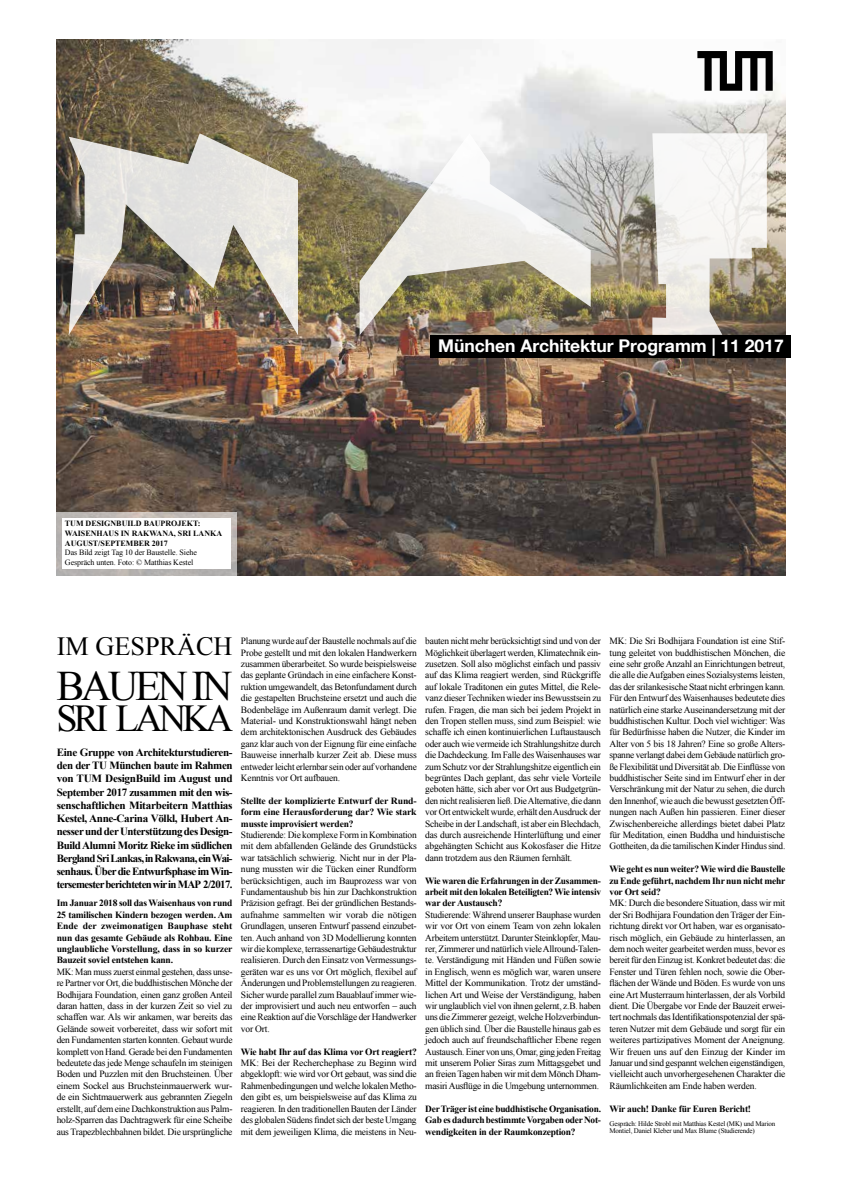
<style>
.page{position:relative;width:842px;height:1191px;background:#fff}
.page>*{position:absolute;margin:0;border:0;box-sizing:border-box;transform-origin:0 0}
.t1{font:42px "Times New Roman";letter-spacing:-.08em;color:#000}
.t2{font:38px "Times New Roman";color:#000}
.t3{font:26.2px "Times New Roman";color:#000}
.t4{font:700 17.5px "TUM Neue Helvetica";color:#fff}
.t5{font:700 11px/13.2px "Times New Roman";letter-spacing:-.05em;color:#000;text-align:justify}
.t6{font:9.5px/11.4px "Times New Roman";letter-spacing:-.02em;color:#000;text-align:justify}
.t7{font:700 9.5px/11.4px "Times New Roman";letter-spacing:-.02em;color:#000;text-align:justify}
.t8{font:700 8px/9.6px "Times New Roman";color:#000}
.t9{font:8px/9.6px "Times New Roman";letter-spacing:-.01em;color:#000}
.t10{font:7px/7px "Times New Roman";letter-spacing:-.02em;color:#000}
</style>
<div class="page">
<img style="left:57px;top:40px;width:728px;height:535px">
<svg style="left:56px;top:512px;width:181px;height:64px;background:#bebab7"></svg>
<div style="left:62px;top:518px;width:168px;height:50px;background:#fff"></div>
<svg style="left:652px;top:133px;width:115px;height:202px"></svg>
<svg style="left:697px;top:51px;width:76px;height:40px"></svg>
<img style="left:69px;top:133px;width:229px;height:202px">
<img style="left:360px;top:133px;width:231px;height:202px">
<div style="left:431px;top:335px;width:360px;height:22px;background:#000"></div>
<p class="t8" style="left:65px;top:518px;width:159px">TUM DesignBuild Bauprojekt:<br>Waisenhau s in Rakwana, Sri Lanka<br>August/September 2017</p>
<p class="t9" style="left:65px;top:547px;width:133px">Das Bild zeigt Tag 10 der Baustelle. Siehe<br>Gespräch unten. Foto: © Matthias Kestel</p>
<h3 class="t4" style="left:438px;top:335px;width:347px">München Architektur Programm | 11 2017</h3>
<h3 class="t3" style="left:57px;top:628px;width:177px">IM GESPRÄCH</h3>
<p class="t6" style="left:241px;top:635px;width:177px">Planung wurde auf der Baustelle nochmals auf die Probe gestellt und mit den lokalen Handwerkern zusammen überarbeitet. So wurde beispielsweise das geplante Gründach in eine einfachere Konst&shy;ruktion umgewandelt, das Betonfundament durch die gestapelten Bruchsteine ersetzt und auch die Bodenbeläge im Außenraum damit verlegt. Die Material- und Konstruktionswahl hängt neben dem architektonischen Ausdruck des Gebäudes ganz klar auch von der Eignung für eine einfache Bauweise innerhalb kurzer Zeit ab. Diese muss entweder leicht erlernbar sein oder auf vorhandene Kenntnis vor Ort aufbauen.</p>
<p class="t7" style="left:241px;top:794px;width:177px">Stellte der komplizierte Entwurf der Rund&shy;form eine Herausforderung dar? Wie stark musste improvisiert werden?</p>
<p class="t6" style="left:241px;top:829px;width:177px">Studierende: Die komplexe Form in Kombination mit dem abfallenden Gelände des Grundstücks war tatsächlich schwierig. Nicht nur in der Pla&shy;nung mussten wir die Tücken einer Rundform berücksichtigen, auch im Bauprozess war von Fundamentaushub bis hin zur Dachkonstruktion Präzision gefragt. Bei der gründlichen Bestands&shy;aufnahme sammelten wir vorab die nötigen Grundlagen, unseren Entwurf passend einzubet&shy;ten. Auch anhand von 3D Modellierung konnten wir die komplexe, terrassenartige Gebäudestruktur realisieren. Durch den Einsatz von Vermessungs&shy;geräten war es uns vor Ort möglich, flexibel auf Änderungen und Problemstellungen zu reagieren.<br>Sicher wurde parallel zum Bauablauf immer wie&shy;der improvisiert und auch neu entworfen – auch eine Reaktion auf die Vorschläge der Handwerker vor Ort.</p>
<p class="t7" style="left:241px;top:1045px;width:177px">Wie habt Ihr auf das Klima vor Ort reagiert?</p>
<p class="t6" style="left:241px;top:1057px;width:177px">MK: Bei der Recherchephase zu Beginn wird abgeklopft: wie wird vor Ort gebaut, was sind die Rahmenbedingungen und welche lokalen Metho&shy;den gibt es, um beispielsweise auf das Klima zu reagieren. In den traditionellen Bauten der Länder des globalen Südens findet sich der beste Umgang mit dem jeweiligen Klima, die meistens in Neu-</p>
<p class="t6" style="left:425px;top:635px;width:177px">bauten nicht mehr berücksichtigt sind und von der Möglichkeit überlagert werden, Klimatechnik ein&shy;zusetzen. Soll also möglichst einfach und passiv auf das Klima reagiert werden, sind Rückgriffe auf lokale Traditonen ein gutes Mittel, die Rele&shy;vanz dieser Techniken wieder ins Bewusstsein zu rufen. Fragen, die man sich bei jedem Projekt in den Tropen stellen muss, sind zum Beispiel: wie schaffe ich einen kontinuierlichen Luftaustausch oder auch wie vermeide ich Strahlungshitze durch die Dachdeckung. Im Falle des Waisenhauses war zum Schutz vor der Strahlungshitze eigentlich ein begrüntes Dach geplant, das sehr viele Vorteile geboten hätte, sich aber vor Ort aus Budgetgrün&shy;den nicht realisieren ließ. Die Alternative, die dann vor Ort entwickelt wurde, erhält den Ausdruck der Scheibe in der Landschaft, ist aber ein Blechdach, das durch ausreichende Hinterlüftung und einer abgehängten Schicht aus Kokosfaser die Hitze dann trotzdem aus den Räumen fernhält.</p>
<p class="t7" style="left:425px;top:874px;width:177px">Wie waren die Erfahrungen in der Zusammen&shy;arbeit mit den lokalen Beteiligten? Wie intensiv war der Austausch?</p>
<p class="t6" style="left:425px;top:908px;width:177px">Studierende: Während unserer Bauphase wurden wir vor Ort von einem Team von zehn lokalen Arbeitern unterstützt. Darunter Steinklopfer, Mau&shy;rer, Zimmerer und natürlich viele Allround-Talen&shy;te. Verständigung mit Händen und Füßen sowie in Englisch, wenn es möglich war, waren unsere Mittel der Kommunikation. Trotz der umständ&shy;lichen Art und Weise der Verständigung, haben wir unglaublich viel von ihnen gelernt, z.B. haben uns die Zimmerer gezeigt, welche Holzverbindun&shy;gen üblich sind. Über die Baustelle hinaus gab es jedoch auch auf freundschaftlicher Ebene regen Austausch. Einer von uns, Omar, ging jeden Freitag mit unserem Polier Siras zum Mittagsgebet und an freien Tagen haben wir mit dem Mönch Dham&shy;masiri Ausflüge in die Umgebung unternommen.</p>
<p class="t7" style="left:425px;top:1102px;width:177px">Der Träger ist eine buddhistische Organisation.<br>Gab es dadurch bestimmte Vorgaben oder Not&shy;wendigkeiten in der Raumkonzeption?</p>
<h1 class="t1" style="left:56px;top:657px;width:168px">BAUEN in</h1>
<h2 class="t2" style="left:56px;top:692px;width:104px">Sri Lanka</h2>
<p class="t5" style="left:57px;top:745px;width:177px">Eine Gruppe von Architekturstudieren&shy;den der TU München baute im Rahmen von TUM DesignBuild im August und September 2017 zusammen mit den wis&shy;senschaftlichen Mitarbeitern Matthias Kestel, Anne-Carina Völkl, Hubert An&shy;nesser und der Unterstützung des Design-Build Alumni Moritz Rieke im südlichen Bergland Sri Lankas, in Rakwana, ein Wai&shy;senhaus. Über die Entwurfsphase im Win&shy;tersemester berichteten wir in MAP 2/2017.</p>
<p class="t7" style="left:57px;top:897px;width:177px">Im Januar 2018 soll das Waisenhaus von rund 25 tamilischen Kindern bezogen werden. Am Ende der zweimonatigen Bauphase steht nun das gesamte Gebäude als Rohbau. Eine unglaubliche Vorstellung, dass in so kurzer Bauzeit soviel entstehen kann.</p>
<p class="t6" style="left:57px;top:965px;width:177px">MK: Man muss zuerst einmal gestehen, dass unse&shy;re Partner vor Ort, die buddhistischen Mönche der Bodhijara Foundation, einen ganz großen Anteil daran hatten, dass in der kurzen Zeit so viel zu schaffen war. Als wir ankamen, war bereits das Gelände soweit vorbereitet, dass wir sofort mit den Fundamenten starten konnten. Gebaut wurde komplett von Hand. Gerade bei den Fundamenten bedeutete das jede Menge schaufeln im steinigen Boden und Puzzlen mit den Bruchsteinen. Über einem Sockel aus Bruchsteinmauerwerk wur&shy;de ein Sichtmauerwerk aus gebrannten Ziegeln erstellt, auf dem eine Dachkonstruktion aus Palm&shy;holz-Sparren das Dachtragwerk für eine Scheibe aus Trapezblechbahnen bildet. Die ursprüngliche</p>
<p class="t6" style="left:609px;top:635px;width:177px">MK: Die Sri Bodhijara Foundation ist eine Stif&shy;tung geleitet von buddhistischen Mönchen, die eine sehr große Anzahl an Einrichtungen betreut, die alle die Aufgaben eines Sozialsystems leisten, das der srilankesische Staat nicht erbringen kann.<br>Für den Entwurf des Waisenhauses bedeutete dies natürlich eine starke Auseinandersetzung mit der buddhistischen Kultur. Doch viel wichtiger: Was für Bedürfnisse haben die Nutzer, die Kinder im Alter von 5 bis 18 Jahren? Eine so große Alters&shy;spanne verlangt dabei dem Gebäude natürlich gro&shy;ße Flexibilität und Diversität ab. Die Einflüsse von buddhistischer Seite sind im Entwurf eher in der Verschränkung mit der Natur zu sehen, die durch den Innenhof, wie auch die bewusst gesetzten Öff&shy;nungen nach Außen hin passieren. Einer dieser Zwischenbereiche allerdings bietet dabei Platz für Meditation, einen Buddha und hinduistische Gottheiten, da die tamilischen Kinder Hindus sind.</p>
<p class="t7" style="left:609px;top:863px;width:177px">Wie geht es nun weiter? Wie wird die Baustelle zu Ende geführt, nachdem Ihr nun nicht mehr vor Ort seid?</p>
<p class="t6" style="left:609px;top:897px;width:177px">MK: Durch die besondere Situation, dass wir mit der Sri Bodhijara Foundation den Träger der Ein&shy;richtung direkt vor Ort haben, war es organisato&shy;risch möglich, ein Gebäude zu hinterlassen, an dem noch weiter gearbeitet werden muss, bevor es bereit für den Einzug ist. Konkret bedeutet das: die Fenster und Türen fehlen noch, sowie die Ober&shy;flächen der Wände und Böden. Es wurde von uns eine Art Musterraum hinterlassen, der als Vorbild dient. Die Übergabe vor Ende der Bauzeit erwei&shy;tert nochmals das Identifikationspotenzial der spä&shy;teren Nutzer mit dem Gebäude und sorgt für ein weiteres partizipatives Moment der Aneignung.<br>Wir freuen uns auf den Einzug der Kinder im Januar und sind gespannt welchen eigenständigen, vielleicht auch unvorhergesehenen Charakter die Räumlichkeiten am Ende haben werden.</p>
<p class="t7" style="left:609px;top:1102px;width:143px">Wir auch! Danke für Euren Bericht!</p>
<p class="t10" style="left:609px;top:1120px;width:167px">Gespräch: Hilde Strobl mit Matthias Kestel (MK) und Marion<br>Montiel, Daniel Kleber und Max Blume (Studierende)</p>
</div>
